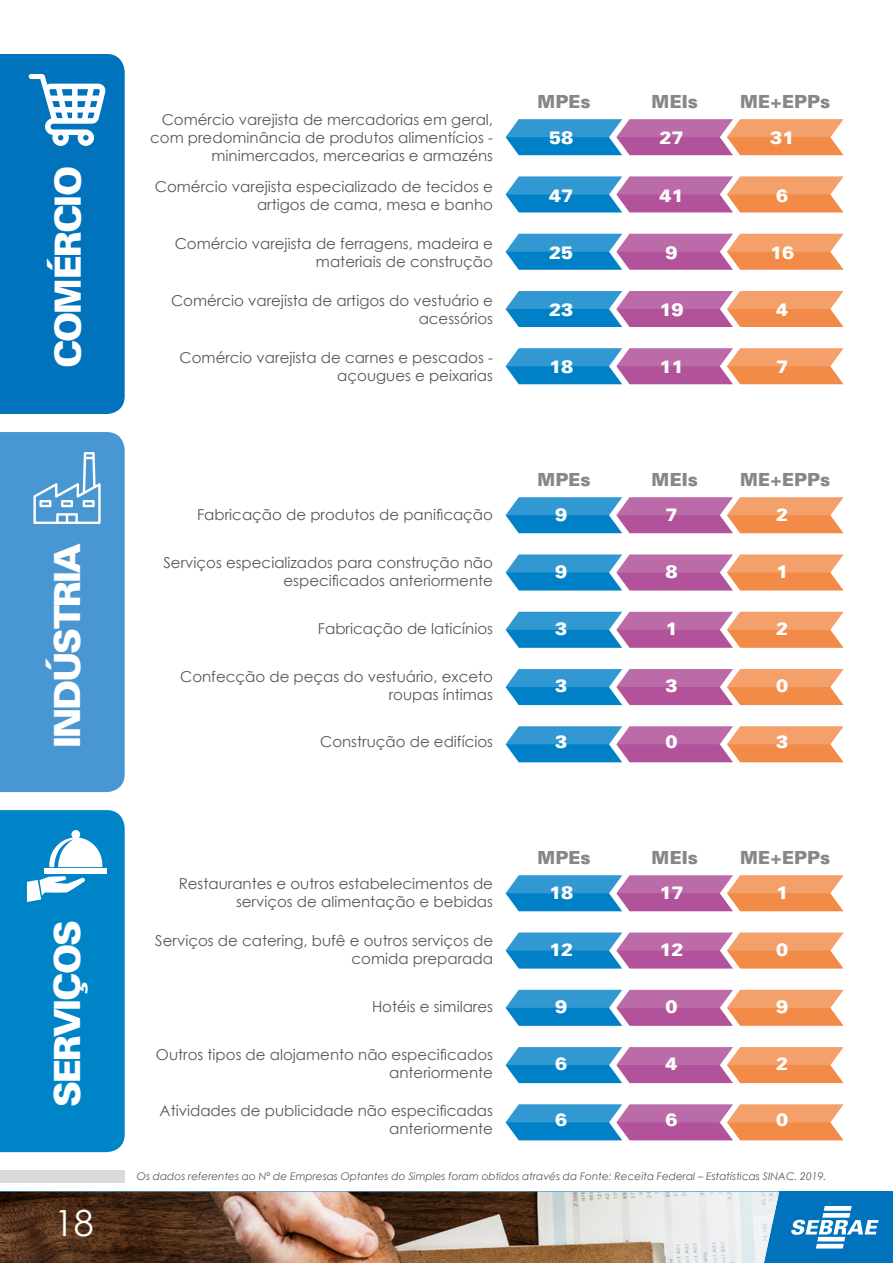
<style>
.page{position:relative;width:893px;height:1263px;background:#fff}
.page>*{position:absolute;margin:0;border:0;box-sizing:border-box;transform-origin:0 0}
.t1{font:900 36px "Univers";letter-spacing:-.05em;color:#fff}
.t2{font:36px "Century Gothic";color:#fff}
.t3{font:900 18px "Univers";color:#fff}
.t4{font:900 18px "Univers";color:#878787}
.t5{font:15px/18px "Century Gothic";color:#575756;text-align:right}
.t6{font:italic 10.5px "Century Gothic";color:#575756}
</style>
<div class="page">
<svg style="left:0;top:54px;width:125px;height:360px;background:#0f7bbf"></svg>
<div style="left:0;top:432px;width:125px;height:360px;background:#4997d2"></div>
<div style="left:0;top:810px;width:125px;height:342px;background:#0084c8"></div>
<div style="left:0;top:1170px;width:125px;height:12px;background:#dadada"></div>
<div style="left:0;top:1192px;width:893px;height:71px;background:#0073bc"></div>
<svg style="left:791px;top:1206px;width:88px;height:42px"></svg>
<img style="left:0;top:1192px;width:779px;height:71px">
<svg style="left:506px;top:119px;width:337px;height:36px;background:#9e8aa0"></svg>
<svg style="left:506px;top:497px;width:337px;height:36px;background:#9f8aa0"></svg>
<svg style="left:506px;top:875px;width:337px;height:36px;background:#9f8aa0"></svg>
<svg style="left:506px;top:176px;width:337px;height:36px;background:#9f8ba1"></svg>
<svg style="left:506px;top:554px;width:337px;height:36px;background:#9f8ba1"></svg>
<svg style="left:506px;top:932px;width:337px;height:36px;background:#a08ba1"></svg>
<svg style="left:506px;top:234px;width:337px;height:36px;background:#9f8aa0"></svg>
<svg style="left:506px;top:612px;width:337px;height:36px;background:#9e8aa0"></svg>
<svg style="left:506px;top:990px;width:337px;height:36px;background:#9e8aa0"></svg>
<svg style="left:506px;top:291px;width:337px;height:36px;background:#9e899f"></svg>
<svg style="left:506px;top:669px;width:337px;height:36px;background:#9e8a9f"></svg>
<svg style="left:506px;top:1047px;width:337px;height:36px;background:#9e8aa0"></svg>
<svg style="left:506px;top:348px;width:337px;height:36px;background:#9f8aa0"></svg>
<svg style="left:506px;top:726px;width:337px;height:36px;background:#9f8aa0"></svg>
<svg style="left:506px;top:1104px;width:337px;height:36px;background:#9f8ba0"></svg>
<h1 class="t1" style="left:44px;top:368px;width:203px;rotate:-90deg">COMÉRCIO</h1>
<h1 class="t1" style="left:44px;top:748px;width:207px;rotate:-90deg">INDÚSTRIA</h1>
<h1 class="t1" style="left:44px;top:1107px;width:189px;rotate:-90deg">SERVIÇOS</h1>
<h1 class="t2" style="left:54px;top:1198px;width:41px">18</h1>
<p class="t5" style="left:150px;top:111px;width:344px">Comércio varejista de mercadorias em geral, com predominância de produtos alimentícios - minimercados, mercearias e armazéns</p>
<p class="t4" style="left:537px;top:90px;width:55px">MPEs</p>
<p class="t4" style="left:652px;top:90px;width:48px">MEIs</p>
<p class="t4" style="left:740px;top:90px;width:92px">ME+EPPs</p>
<p class="t3" style="left:549px;top:126px;width:26px">58</p>
<p class="t3" style="left:660px;top:126px;width:26px">27</p>
<p class="t3" style="left:770px;top:126px;width:26px">31</p>
<p class="t5" style="left:155px;top:178px;width:340px">Comércio varejista especializado de tecidos e artigos de cama, mesa e banho</p>
<p class="t3" style="left:549px;top:184px;width:26px">47</p>
<p class="t3" style="left:660px;top:184px;width:26px">41</p>
<p class="t3" style="left:776px;top:184px;width:14px">6</p>
<p class="t5" style="left:175px;top:235px;width:320px">Comércio varejista de ferragens, madeira e materiais de construção</p>
<p class="t3" style="left:549px;top:241px;width:26px">25</p>
<p class="t3" style="left:666px;top:241px;width:14px">9</p>
<p class="t3" style="left:770px;top:241px;width:26px">16</p>
<p class="t5" style="left:171px;top:291px;width:323px">Comércio varejista de artigos do vestuário e acessórios</p>
<p class="t3" style="left:549px;top:298px;width:26px">23</p>
<p class="t3" style="left:660px;top:298px;width:26px">19</p>
<p class="t3" style="left:776px;top:298px;width:14px">4</p>
<p class="t5" style="left:180px;top:348px;width:315px">Comércio varejista de carnes e pescados - açougues e peixarias</p>
<p class="t3" style="left:549px;top:354px;width:26px">18</p>
<p class="t3" style="left:660px;top:354px;width:26px">11</p>
<p class="t3" style="left:776px;top:354px;width:14px">7</p>
<p class="t4" style="left:537px;top:468px;width:55px">MPEs</p>
<p class="t4" style="left:652px;top:468px;width:48px">MEIs</p>
<p class="t4" style="left:740px;top:468px;width:92px">ME+EPPs</p>
<p class="t5" style="left:197px;top:505px;width:298px">Fabricação de produtos de panificação</p>
<p class="t3" style="left:555px;top:503px;width:14px">9</p>
<p class="t3" style="left:666px;top:503px;width:14px">7</p>
<p class="t3" style="left:776px;top:503px;width:14px">2</p>
<p class="t5" style="left:164px;top:553px;width:331px">Serviços especializados para construção não especificados anteriormente</p>
<p class="t3" style="left:555px;top:560px;width:14px">9</p>
<p class="t3" style="left:666px;top:560px;width:14px">8</p>
<p class="t3" style="left:776px;top:560px;width:14px">1</p>
<p class="t5" style="left:318px;top:619px;width:177px">Fabricação de laticínios</p>
<p class="t3" style="left:555px;top:616px;width:14px">3</p>
<p class="t3" style="left:666px;top:616px;width:14px">1</p>
<p class="t3" style="left:776px;top:616px;width:14px">2</p>
<p class="t5" style="left:180px;top:667px;width:314px">Confecção de peças do vestuário, exceto roupas íntimas</p>
<p class="t3" style="left:555px;top:673px;width:14px">3</p>
<p class="t3" style="left:666px;top:673px;width:14px">3</p>
<p class="t3" style="left:776px;top:673px;width:14px">0</p>
<p class="t5" style="left:320px;top:733px;width:174px">Construção de edifícios</p>
<p class="t3" style="left:555px;top:730px;width:14px">3</p>
<p class="t3" style="left:666px;top:730px;width:14px">0</p>
<p class="t3" style="left:776px;top:730px;width:14px">3</p>
<p class="t4" style="left:537px;top:846px;width:55px">MPEs</p>
<p class="t4" style="left:652px;top:846px;width:48px">MEIs</p>
<p class="t4" style="left:740px;top:846px;width:92px">ME+EPPs</p>
<p class="t5" style="left:179px;top:874px;width:316px">Restaurantes e outros estabelecimentos de serviços de alimentação e bebidas</p>
<p class="t3" style="left:549px;top:881px;width:26px">18</p>
<p class="t3" style="left:660px;top:881px;width:26px">17</p>
<p class="t3" style="left:776px;top:881px;width:14px">1</p>
<p class="t5" style="left:155px;top:931px;width:339px">Serviços de catering, bufê e outros serviços de comida preparada</p>
<p class="t3" style="left:549px;top:938px;width:26px">12</p>
<p class="t3" style="left:660px;top:938px;width:26px">12</p>
<p class="t3" style="left:776px;top:938px;width:14px">0</p>
<p class="t5" style="left:372px;top:997px;width:123px">Hotéis e similares</p>
<p class="t3" style="left:555px;top:994px;width:14px">9</p>
<p class="t3" style="left:666px;top:994px;width:14px">0</p>
<p class="t3" style="left:776px;top:994px;width:14px">9</p>
<p class="t5" style="left:156px;top:1045px;width:339px">Outros tipos de alojamento não especificados anteriormente</p>
<p class="t3" style="left:555px;top:1051px;width:14px">6</p>
<p class="t3" style="left:666px;top:1051px;width:14px">4</p>
<p class="t3" style="left:776px;top:1051px;width:14px">2</p>
<p class="t5" style="left:160px;top:1102px;width:335px">Atividades de publicidade não especificadas anteriormente</p>
<p class="t3" style="left:555px;top:1108px;width:14px">6</p>
<p class="t3" style="left:666px;top:1108px;width:14px">6</p>
<p class="t3" style="left:776px;top:1108px;width:14px">0</p>
<p class="t6" style="left:137px;top:1169px;width:691px">Os dados referentes ao Nº de Empresas Optantes do Simples foram obtidos através da Fonte: Receita Federal – Estatísticas SINAC. 2019.</p>
</div>
